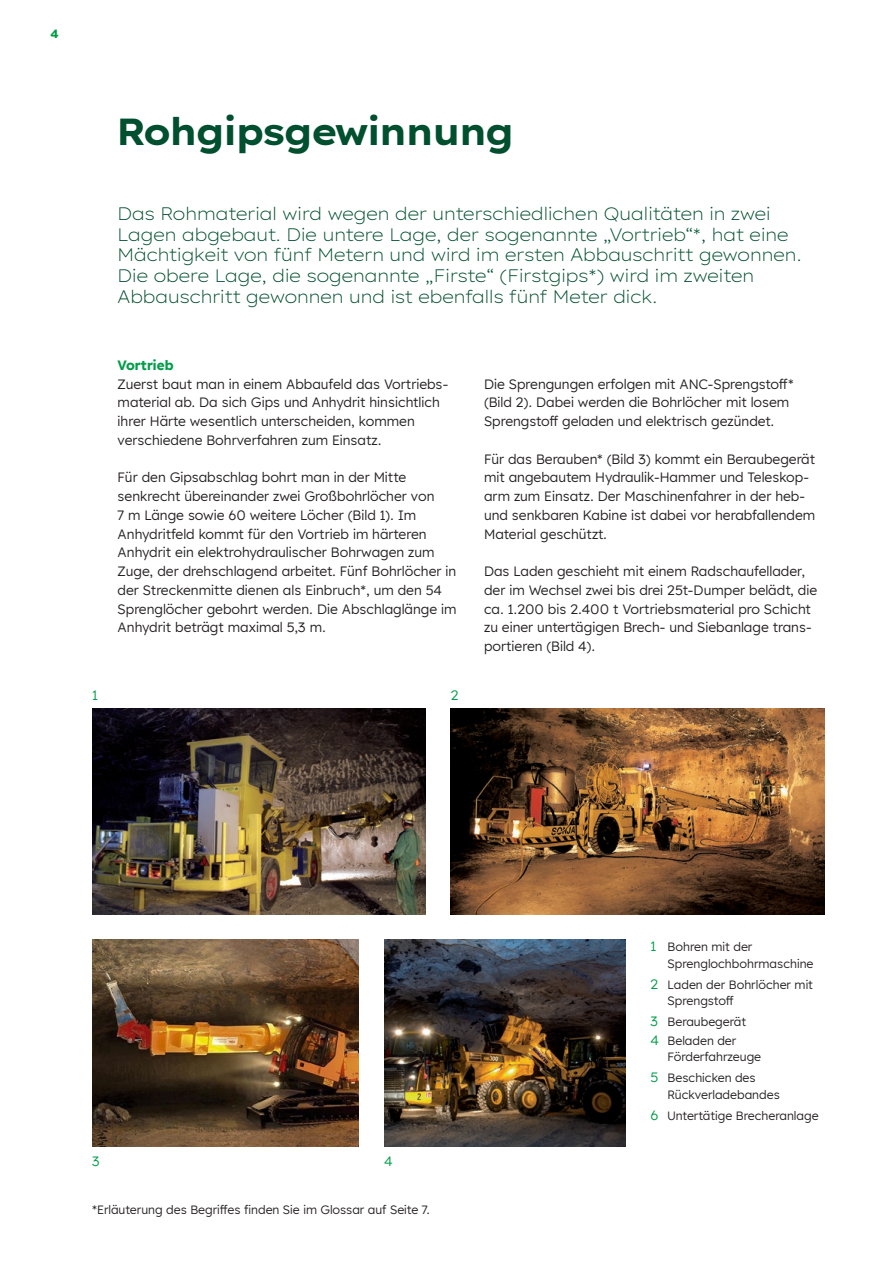
<style>
.page{position:relative;width:893px;height:1263px;background:#fff}
.page>*{position:absolute;margin:0;border:0;box-sizing:border-box;transform-origin:0 0}
.t1{font:700 37.5px "Lexend Exa HM";color:#004f2f}
.t2{font:200 18px/20.7px "Lexend Exa HM";color:#004f2f}
.t3{font:13.5px/18.8px "Lexend HM";color:#231f20}
.t4{font:700 13.5px "Lexend HM";color:#009d48}
.t5{font:13.5px "Lexend HM";color:#009d48}
.t6{font:12px/16.5px "Lexend HM";color:#231f20}
.t7{font:700 12px "Lexend HM";color:#009d48}
.s1{font-size:13.5px;color:#009d48}
</style>
<div class="page">
<img style="left:451px;top:708px;width:374px;height:206px">
<img style="left:92px;top:708px;width:333px;height:206px">
<img style="left:384px;top:940px;width:241px;height:206px">
<img style="left:92px;top:940px;width:267px;height:206px">
<p class="t7" style="left:51px;top:24px;width:9px">4</p>
<h1 class="t1" style="left:118px;top:102px;width:398px">Rohgipsgewinnung</h1>
<p class="t2" style="left:118px;top:202px;width:686px">Das Rohmaterial wird wegen der unterschiedlichen Qualitäten in zwei Lagen abgebaut. Die untere Lage, der sogenannte „Vortrieb“*, hat eine Mächtigkeit von fünf Metern und wird im ersten Abbauschritt gewonnen.<br>Die obere Lage, die sogenannte „Firste“ (Firstgips*) wird im zweiten Abbauschritt gewonnen und ist ebenfalls fünf Meter dick.</p>
<p class="t4" style="left:118px;top:354px;width:57px">Vortrieb</p>
<p class="t3" style="left:118px;top:374px;width:332px">Zuerst baut man in einem Abbaufeld das Vortriebs&shy;material ab. Da sich Gips und Anhydrit hinsichtlich ihrer Härte wesentlich unterscheiden, kommen verschiedene Bohrverfahren zum Einsatz.</p>
<p class="t3" style="left:118px;top:467px;width:340px">Für den Gipsabschlag bohrt man in der Mitte senkrecht übereinander zwei Großbohrlöcher von<br>7 m Länge sowie 60 weitere Löcher (Bild 1). Im Anhydritfeld kommt für den Vortrieb im härteren Anhydrit ein elektrohydraulischer Bohrwagen zum Zuge, der drehschlagend arbeitet. Fünf Bohrlöcher in der Streckenmitte dienen als Einbruch*, um den 54<br>Sprenglöcher gebohrt werden. Die Abschlaglänge im Anhydrit beträgt maximal 5,3 m.</p>
<p class="t5" style="left:92px;top:686px;width:7px">1</p>
<p class="t5" style="left:451px;top:686px;width:9px">2</p>
<p class="t3" style="left:484px;top:374px;width:311px">Die Sprengungen erfolgen mit ANC-Sprengstoff* (Bild 2). Dabei werden die Bohrlöcher mit losem<br>Sprengstoff geladen und elektrisch gezündet.</p>
<p class="t3" style="left:484px;top:449px;width:333px">Für das Berauben* (Bild 3) kommt ein Beraubegerät mit angebautem Hydraulik-Hammer und Teleskop&shy;arm zum Einsatz. Der Maschinenfahrer in der heb&shy;und senkbaren Kabine ist dabei vor herabfallendem Material geschützt.</p>
<p class="t3" style="left:484px;top:561px;width:335px">Das Laden geschieht mit einem Radschaufellader, der im Wechsel zwei bis drei 25t-Dumper belädt, die ca. 1.200 bis 2.400 t Vortriebsmaterial pro Schicht zu einer untertägigen Brech- und Siebanlage trans&shy;portieren (Bild 4).</p>
<p class="t5" style="left:92px;top:1151px;width:9px">3</p>
<p class="t5" style="left:384px;top:1151px;width:10px">4</p>
<p class="t6" style="left:92px;top:1200px;width:339px">*Erläuterung des Begriffes finden Sie im Glossar auf Seite 7.</p>
<p class="t6" style="left:668px;top:938px;width:147px;text-indent:-17px"><span class="s1">1</span> Bohren mit der<br>Sprenglochbohrmaschine</p>
<p class="t6" style="left:668px;top:975px;width:147px;text-indent:-17px"><span class="s1">2</span> Laden der Bohrlöcher mit<br>Sprengstoff</p>
<p class="t6" style="left:651px;top:1012px;width:97px;line-height:18.8px"><span class="s1">3</span> Beraubegerät<br><span class="s1">4</span> Beladen der</p>
<p class="t6" style="left:651px;top:1046px;width:112px;line-height:21px;text-indent:17px">Förderfahrzeuge<br><span class="s1">5</span> Beschicken des</p>
<p class="t6" style="left:651px;top:1083px;width:169px;line-height:21px;text-indent:17px">Rückverladebandes<br><span class="s1">6</span> Untertätige Brecheranlage</p>
</div>
